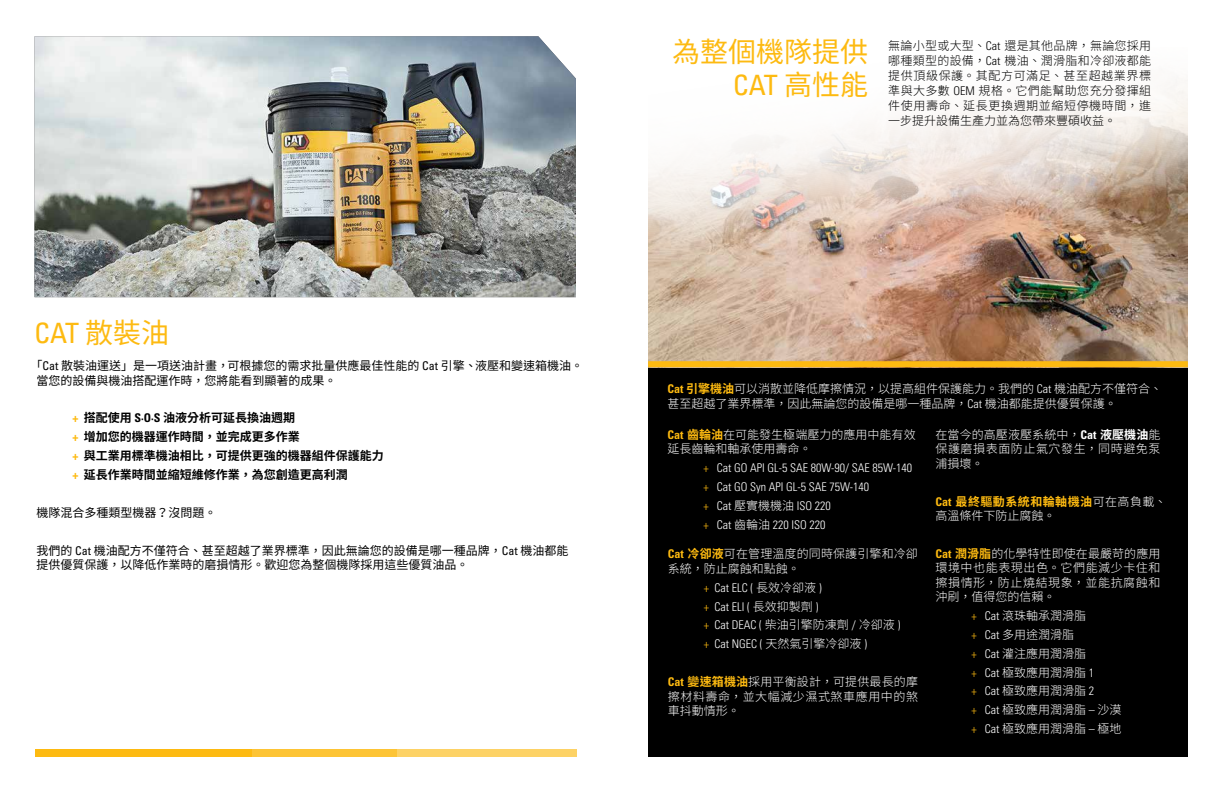
<style>
.page{position:relative;width:1224px;height:792px;background:#fff}
.page>*{position:absolute;margin:0;border:0;box-sizing:border-box;transform-origin:0 0}
.t1{font:condensed 28px "Univers LT Std";letter-spacing:-.035em;color:#fdba11}
.t2{font:28px "Noto Sans CJ Ktc";color:#fdba11}
.t3{font:300 12px/14.4px "Noto Sans CJ Ktc";color:#fff}
.t4{font:12px/14.4px "Noto Sans CJ Ktc";color:#000}
.t5{font:300 condensed 12px/18.9px "Univers LT Std";color:#fff}
.t6{font:300 12px/15px "Noto Sans CJ Ktc";letter-spacing:.03em;color:#000;text-align:justify}
.t7{font:700 12px/18.9px "Noto Sans CJ Ktc";color:#000}
.s1{font-family:"Noto Sans CJ Ktc";font-stretch:normal}
.s2{font-family:"Univers LT Std";font-stretch:condensed}
.s3{font-family:"Univers LT Std";font-stretch:condensed;color:#fdba11}
.s4{font-family:"Univers LT Std";font-weight:700;font-stretch:condensed;color:#fdba11}
.s5{font-weight:700;color:#fdba11}
.s6{color:#fdba11}
.s7{font-family:"Univers LT Std";font-weight:700;font-stretch:condensed}
.s8{font-weight:700}
</style>
<div class="page">
<div style="left:35px;top:750px;width:217px;height:7px;background:#fdba11"></div>
<div style="left:252px;top:750px;width:145px;height:7px;background:#fdc435"></div>
<div style="left:397px;top:750px;width:180px;height:7px;background:#fdd265"></div>
<img style="left:34px;top:36px;width:542px;height:261px">
<div style="left:648px;top:367px;width:540px;height:390px;background:#000"></div>
<img style="left:648px;top:79px;width:540px;height:282px">
<div style="left:648px;top:361px;width:540px;height:6px;background:#fdba11"></div>
<h1 class="t1" style="left:34px;top:316px;width:136px">CAT <span class="s1">散裝油</span></h1>
<p class="t4" style="left:36px;top:359px;width:548px;text-indent:-6px">「<span class="s2">Cat</span> 散裝油運送」是一項送油計畫，可根據您的需求批量供應最佳性能的 <span class="s2">Cat</span> 引擎、液壓和變速箱機油。當您的設備與機油搭配運作時，您將能看到顯著的成果。</p>
<p class="t7" style="left:72px;top:409px;width:313px"><span class="s3">+</span> 搭配使用 <span class="s2">S·O·S</span> 油液分析可延長換油週期<br><span class="s3">+</span> 增加您的機器運作時間，並完成更多作業<br><span class="s3">+</span> 與工業用標準機油相比，可提供更強的機器組件保護能力<span class="s3">+</span> 延長作業時間並縮短維修作業，為您創造更高利潤</p>
<p class="t4" style="left:36px;top:506px;width:182px">機隊混合多種類型機器？沒問題。</p>
<p class="t4" style="left:36px;top:543px;width:534px">我們的 <span class="s2">Cat</span> 機油配方不僅符合、甚至超越了業界標準，因此無論您的設備是哪一種品牌，<span class="s2">Cat</span> 機油都能提供優質保護，以降低作業時的磨損情形。歡迎您為整個機隊採用這些優質油品。</p>
<h1 class="t2" style="left:672px;top:36px;width:197px">為整個機隊提供</h1>
<h1 class="t1" style="left:733px;top:67px;width:136px">CAT <span class="s1">高性能</span></h1>
<p class="t6" style="left:888px;top:38px;width:264px">無論小型或大型、<span class="s2">Cat</span> 還是其他品牌，無論您採用哪種類型的設備，<span class="s2">Cat</span> 機油、潤滑脂和冷卻液都能提供頂級保護。其配方可滿足、甚至超越業界標準與大多數 <span class="s2">OEM</span> 規格。它們能幫助您充分發揮組件使用壽命、延長更換週期並縮短停機時間，進一步提升設備生產力並為您帶來豐碩收益。</p>
<p class="t3" style="left:667px;top:382px;width:496px"><span class="s4">Cat</span> <span class="s5">引擎機油</span>可以消散並降低摩擦情況，以提高組件保護能力。我們的 <span class="s2">Cat</span> 機油配方不僅符合、甚至超越了業界標準，因此無論您的設備是哪一種品牌，<span class="s2">Cat</span> 機油都能提供優質保護。</p>
<p class="t3" style="left:667px;top:428px;width:250px"><span class="s4">Cat</span> <span class="s5">齒輪油</span>在可能發生極端壓力的應用中能有效延長齒輪和軸承使用壽命。</p>
<p class="t5" style="left:703px;top:459px;width:210px"><span class="s6">+</span> Cat GO API GL-5 SAE 80W-90/ SAE 85W-140 <span class="s6">+</span> Cat GO Syn API GL-5 SAE 75W-140<br><span class="s6">+</span> Cat <span class="s1">壓實機機油</span> ISO 220<br><span class="s6">+</span> Cat <span class="s1">齒輪油</span> 220 ISO 220</p>
<p class="t3" style="left:668px;top:547px;width:252px"><span class="s4">Cat</span> <span class="s5">冷卻液</span>可在管理溫度的同時保護引擎和冷卻系統，防止腐蝕和點蝕。</p>
<p class="t5" style="left:704px;top:578px;width:198px"><span class="s6">+</span> Cat ELC ( <span class="s1">長效冷卻液</span> )<br><span class="s6">+</span> Cat ELI ( <span class="s1">長效抑製劑</span> )<br><span class="s6">+</span> Cat DEAC ( <span class="s1">柴油引擎防凍劑</span> / <span class="s1">冷卻液</span> ) <span class="s6">+</span> Cat NGEC ( <span class="s1">天然氣引擎冷卻液</span> )</p>
<p class="t3" style="left:668px;top:675px;width:252px;text-align:justify"><span class="s4">Cat</span> <span class="s5">變速箱機油</span>採用平衡設計，可提供最長的摩擦材料壽命，並大幅減少濕式煞車應用中的煞車抖動情形。</p>
<p class="t3" style="left:936px;top:428px;width:227px;text-align:justify">在當今的高壓液壓系統中，<span class="s7">Cat</span> <span class="s8">液壓機油</span>能保護磨損表面防止氣穴發生，同時避免泵浦損壞。</p>
<p class="t3" style="left:936px;top:494px;width:233px"><span class="s4">Cat</span> <span class="s5">最終驅動系統和輪軸機油</span>可在高負載、高溫條件下防止腐蝕。</p>
<p class="t3" style="left:936px;top:546px;width:227px;text-align:justify"><span class="s4">Cat</span> <span class="s5">潤滑脂</span>的化學特性即使在最嚴苛的應用環境中也能表現出色。它們能減少卡住和擦損情形，防止燒結現象，並能抗腐蝕和沖刷，值得您的信賴。</p>
<p class="t3" style="left:972px;top:606px;width:151px;line-height:18.9px"><span class="s3">+</span> <span class="s2">Cat</span> 滾珠軸承潤滑脂<br><span class="s3">+</span> <span class="s2">Cat</span> 多用途潤滑脂<br><span class="s3">+</span> <span class="s2">Cat</span> 灌注應用潤滑脂<br><span class="s3">+</span> <span class="s2">Cat</span> 極致應用潤滑脂 <span class="s2">1<br></span><span class="s3">+</span> <span class="s2">Cat</span> 極致應用潤滑脂 <span class="s2">2<br></span><span class="s3">+</span> <span class="s2">Cat</span> 極致應用潤滑脂 <span class="s2">–</span> 沙漠<span class="s3">+</span> <span class="s2">Cat</span> 極致應用潤滑脂 <span class="s2">–</span> 極地</p>
</div>
